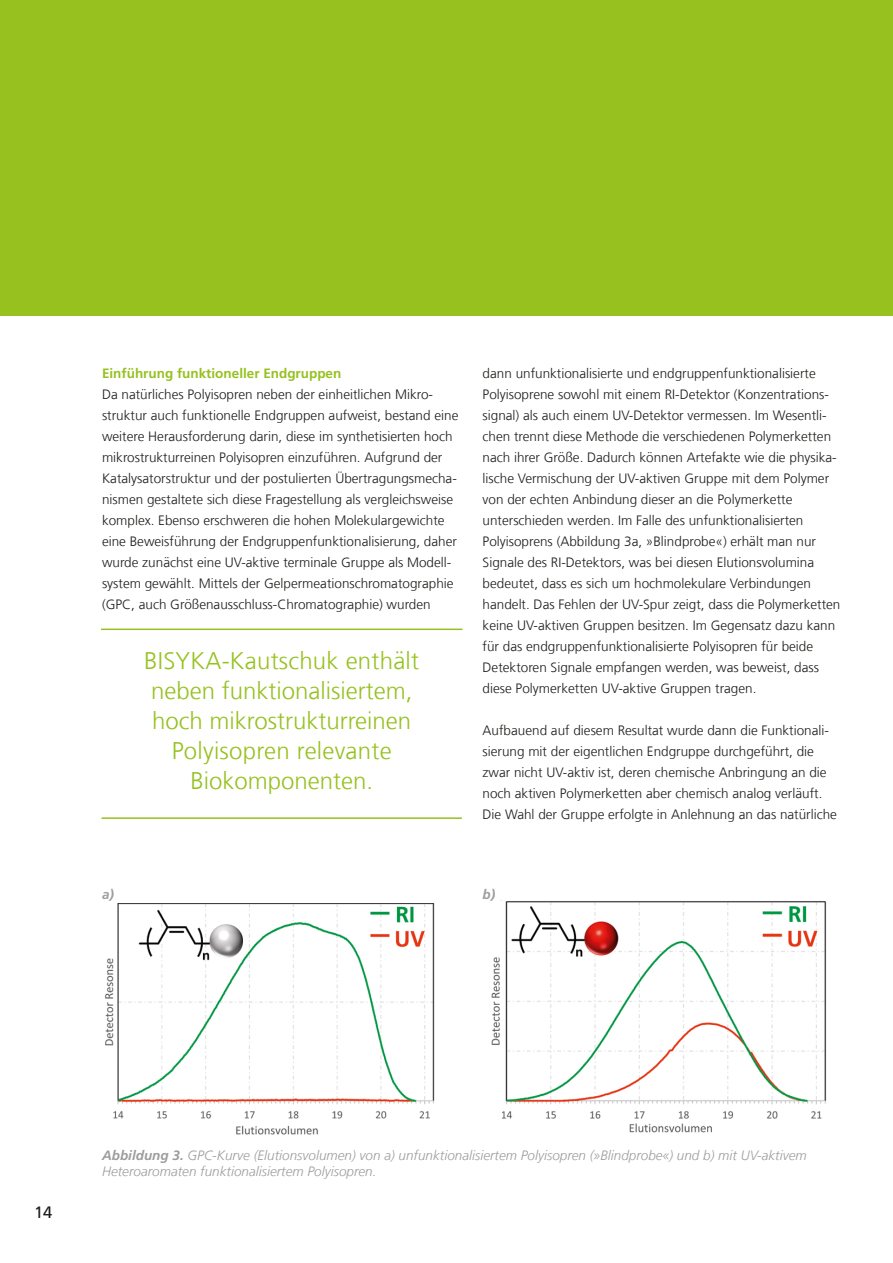
<style>
.page{position:relative;width:893px;height:1263px;background:#fff}
.page>*{position:absolute;margin:0;border:0;box-sizing:border-box;transform-origin:0 0}
.t1{font:300 24px/30px "Frutiger LT Com";color:#96c11f;text-align:center}
.t2{font:16.5px "Frutiger LT Com";color:#1d1d1b}
.t3{font:300 13.5px/21px "Frutiger LT Com";color:#1d1d1b}
.t4{font:italic 300 13.5px/16.5px "Frutiger LT Com";color:#9d9d9d}
.t5{font:700 13.5px "Frutiger LT Com";color:#96c11f}
.t6{font:italic 700 13.5px "Frutiger LT Com";color:#9d9d9d}
.s1{font-weight:700}
</style>
<div class="page">
<div style="left:0;top:0;width:893px;height:315px;background:#96c11f"></div>
<img style="left:105px;top:903px;width:330px;height:232px">
<img style="left:491px;top:900px;width:336px;height:233px">
<hr style="left:101px;top:629px;width:361px;height:1px;background:#96c11f">
<hr style="left:102px;top:817px;width:360px;height:2px;background:#96c11f">
<p class="t5" style="left:102px;top:365px;width:241px">Einführung funktioneller Endgruppen</p>
<p class="t3" style="left:102px;top:384px;width:358px">Da natürliches Polyisopren neben der einheitlichen Mikro&shy;struktur auch funktionelle Endgruppen aufweist, bestand eine weitere Herausforderung darin, diese im synthetisierten hoch mikrostrukturreinen Polyisopren einzuführen. Aufgrund der Katalysatorstruktur und der postulierten Übertragungsmecha&shy;nismen gestaltete sich diese Fragestellung als vergleichsweise komplex. Ebenso erschweren die hohen Molekulargewichte eine Beweisführung der Endgruppenfunktionalisierung, daher wurde zunächst eine UV-aktive terminale Gruppe als Modell&shy;system gewählt. Mittels der Gelpermeationschromatographie (GPC, auch Größenausschluss-Chromatographie) wurden</p>
<h1 class="t1" style="left:144px;top:646px;width:276px">BISYKA-Kautschuk enthält neben funktionalisiertem, hoch mikrostrukturreinen<br>Polyisopren relevante<br>Biokomponenten.</h1>
<p class="t3" style="left:483px;top:363px;width:359px">dann unfunktionalisierte und endgruppenfunktionalisierte Polyisoprene sowohl mit einem RI-Detektor (Konzentrations&shy;signal) als auch einem UV-Detektor vermessen. Im Wesentli&shy;chen trennt diese Methode die verschiedenen Polymerketten nach ihrer Größe. Dadurch können Artefakte wie die physika&shy;lische Vermischung der UV-aktiven Gruppe mit dem Polymer von der echten Anbindung dieser an die Polymerkette unterschieden werden. Im Falle des unfunktionalisierten Polyisoprens (Abbildung 3a, »Blindprobe«) erhält man nur Signale des RI-Detektors, was bei diesen Elutionsvolumina bedeutet, dass es sich um hochmolekulare Verbindungen handelt. Das Fehlen der UV-Spur zeigt, dass die Polymerketten keine UV-aktiven Gruppen besitzen. Im Gegensatz dazu kann für das endgruppenfunktionalisierte Polyisopren für beide Detektoren Signale empfangen werden, was beweist, dass diese Polymerketten UV-aktive Gruppen tragen.</p>
<p class="t3" style="left:483px;top:720px;width:356px">Aufbauend auf diesem Resultat wurde dann die Funktionali&shy;sierung mit der eigentlichen Endgruppe durchgeführt, die zwar nicht UV-aktiv ist, deren chemische Anbringung an die noch aktiven Polymerketten aber chemisch analog verläuft.<br>Die Wahl der Gruppe erfolgte in Anlehnung an das natürliche</p>
<p class="t6" style="left:102px;top:886px;width:14px">a)</p>
<p class="t6" style="left:483px;top:886px;width:14px">b)</p>
<p class="t2" style="left:34px;top:1203px;width:20px">14</p>
<p class="t4" style="left:102px;top:1147px;width:706px"><span class="s1">Abbildung 3.</span> GPC-Kurve (Elutionsvolumen) von a) unfunktionalisiertem Polyisopren (»Blindprobe«) und b) mit UV-aktivem<br>Heteroaromaten funktionalisiertem Polyisopren.</p>
</div>
